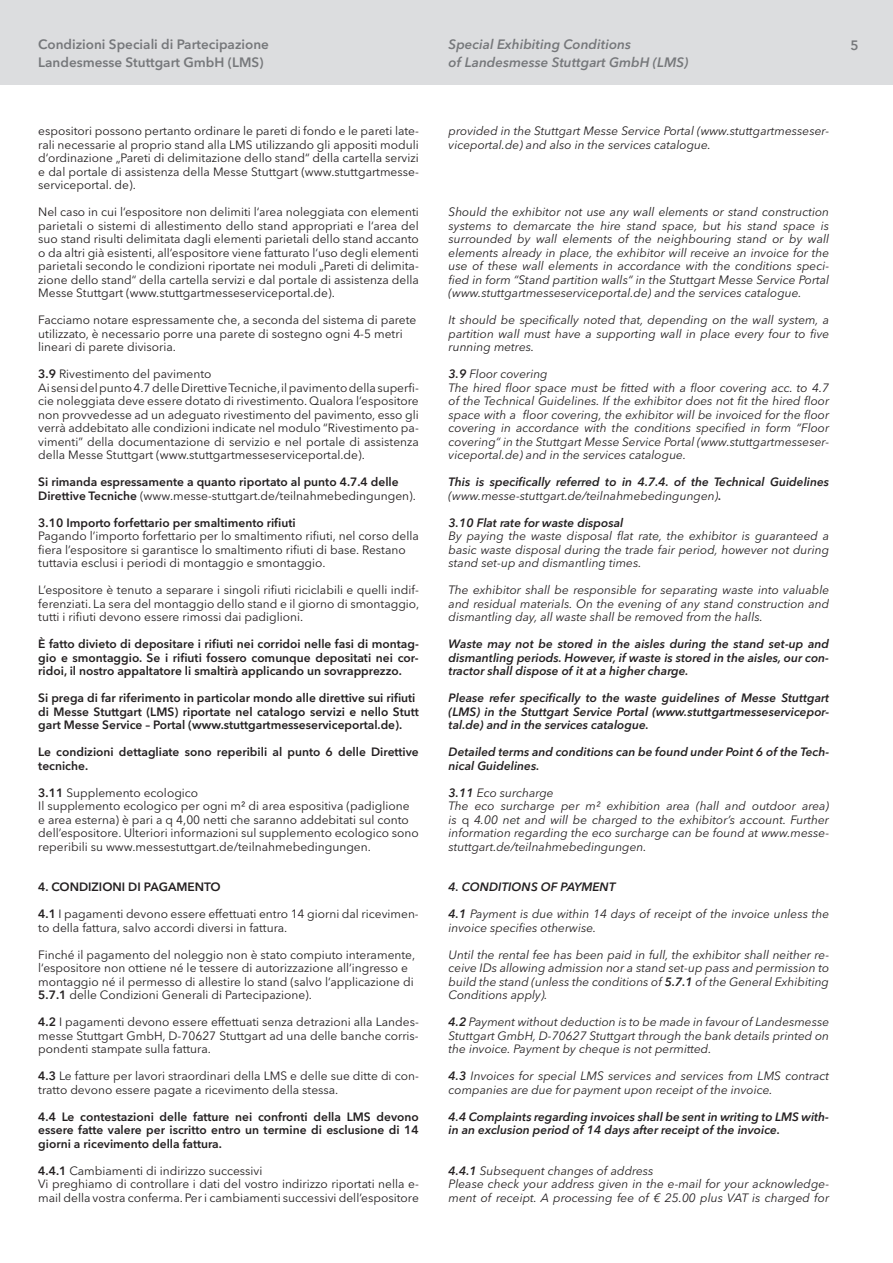
<style>
.page{position:relative;width:893px;height:1263px;background:#fff}
.page>*{position:absolute;margin:0;border:0;box-sizing:border-box;transform-origin:0 0}
.t1{font:600 13.5px/18px "Avenir Next LT Pro";color:#76787b}
.t2{font:italic 600 13.5px/18px "Avenir Next LT Pro";color:#76787b}
.t3{font:12px/13.5px "Avenir Next LT Pro";color:#231f20}
.t4{font:italic 12px/13.5px "Avenir Next LT Pro";color:#231f20}
.t5{font:600 12px/13.5px "Avenir Next LT Pro";color:#231f20}
.t6{font:italic 600 12px/13.5px "Avenir Next LT Pro";color:#231f20}
.s1{font-weight:600}
.s2{font-weight:400}
.s3{font-style:normal}
</style>
<div class="page">
<div style="left:0;top:0;width:893px;height:85px;background:#dcdddf"></div>
<p class="t1" style="left:38px;top:36px;width:232px">Condizioni Speciali di Partecipazione<br>Landesmesse Stuttgart GmbH (LMS)</p>
<p class="t2" style="left:449px;top:36px;width:241px">Special Exhibiting Conditions<br>of Landesmesse Stuttgart GmbH (LMS)</p>
<p class="t1" style="left:850px;top:36px;width:10px">5</p>
<p class="t3" style="left:38px;top:124px;width:382px;text-align:justify">espositori possono pertanto ordinare le pareti di fondo e le pareti late&shy;rali necessarie al proprio stand alla LMS utilizzando gli appositi moduli d‘ordinazione „Pareti di delimitazione dello stand“ della cartella servizi e dal portale di assistenza della Messe Stuttgart (www.stuttgartmesse&shy;serviceportal. de).</p>
<p class="t3" style="left:38px;top:205px;width:382px;text-align:justify">Nel caso in cui l‘espositore non delimiti l‘area noleggiata con elementi parietali o sistemi di allestimento dello stand appropriati e l‘area del suo stand risulti delimitata dagli elementi parietali dello stand accanto o da altri già esistenti, all‘espositore viene fatturato l‘uso degli elementi parietali secondo le condizioni riportate nei moduli „Pareti di delimita&shy;zione dello stand“ della cartella servizi e dal portale di assistenza della Messe Stuttgart (www.stuttgartmesseserviceportal.de).</p>
<p class="t3" style="left:38px;top:313px;width:380px">Facciamo notare espressamente che, a seconda del sistema di parete utilizzato, è necessario porre una parete di sostegno ogni 4-5 metri lineari di parete divisoria.</p>
<p class="t3" style="left:38px;top:367px;width:382px"><span class="s1">3.9</span> Rivestimento del pavimento<br>Ai sensi del punto 4.7 delle Direttive Tecniche, il pavimento della superfi&shy;cie noleggiata deve essere dotato di rivestimento. Qualora l‘espositore non provvedesse ad un adeguato rivestimento del pavimento, esso gli verrà addebitato alle condizioni indicate nel modulo “Rivestimento pa&shy;vimenti” della documentazione di servizio e nel portale di assistenza della Messe Stuttgart (www.stuttgartmesseserviceportal.de).</p>
<p class="t5" style="left:38px;top:475px;width:379px">Si rimanda espressamente a quanto riportato al punto 4.7.4 delle<br>Direttive Tecniche <span class="s2">(www.messe-stuttgart.de/teilnahmebedingungen).</span></p>
<p class="t5" style="left:38px;top:516px;width:259px">3.10 Importo forfettario per smaltimento rifiuti</p>
<p class="t3" style="left:38px;top:529px;width:382px">Pagando l’importo forfettario per lo smaltimento rifiuti, nel corso della fiera l’espositore si garantisce lo smaltimento rifiuti di base. Restano tuttavia esclusi i periodi di montaggio e smontaggio.</p>
<p class="t3" style="left:38px;top:583px;width:382px;text-align:justify">L’espositore è tenuto a separare i singoli rifiuti riciclabili e quelli indif&shy;ferenziati. La sera del montaggio dello stand e il giorno di smontaggio, tutti i rifiuti devono essere rimossi dai padiglioni.</p>
<p class="t5" style="left:38px;top:637px;width:382px;text-align:justify">È fatto divieto di depositare i rifiuti nei corridoi nelle fasi di montag&shy;gio e smontaggio. Se i rifiuti fossero comunque depositati nei cor&shy;ridoi, il nostro appaltatore li smaltirà applicando un sovrapprezzo.</p>
<p class="t5" style="left:38px;top:691px;width:382px">Si prega di far riferimento in particolar mondo alle direttive sui rifiuti di Messe Stuttgart (LMS) riportate nel catalogo servizi e nello Stutt gart Messe Service – Portal (www.stuttgartmesseserviceportal.de).</p>
<p class="t5" style="left:38px;top:745px;width:382px">Le condizioni dettagliate sono reperibili al punto 6 delle Direttive tecniche.</p>
<p class="t3" style="left:38px;top:786px;width:382px"><span class="s1">3.11</span> Supplemento ecologico<br>Il supplemento ecologico per ogni m² di area espositiva (padiglione e area esterna) è pari a q 4,00 netti che saranno addebitati sul conto dell’espositore. Ulteriori informazioni sul supplemento ecologico sono reperibili su www.messestuttgart.de/teilnahmebedingungen.</p>
<p class="t5" style="left:38px;top:880px;width:184px">4. CONDIZIONI DI PAGAMENTO</p>
<p class="t3" style="left:38px;top:907px;width:382px"><span class="s1">4.1</span> I pagamenti devono essere effettuati entro 14 giorni dal ricevimen&shy;to della fattura, salvo accordi diversi in fattura.</p>
<p class="t3" style="left:38px;top:948px;width:378px">Finché il pagamento del noleggio non è stato compiuto interamente, l‘espositore non ottiene né le tessere di autorizzazione all‘ingresso e montaggio né il permesso di allestire lo stand (salvo l‘applicazione di <span class="s1">5.7.1</span> delle Condizioni Generali di Partecipazione).</p>
<p class="t3" style="left:38px;top:1015px;width:382px;text-align:justify"><span class="s1">4.2</span> I pagamenti devono essere effettuati senza detrazioni alla Landes&shy;messe Stuttgart GmbH, D-70627 Stuttgart ad una delle banche corris&shy;pondenti stampate sulla fattura.</p>
<p class="t3" style="left:38px;top:1069px;width:382px"><span class="s1">4.3</span> Le fatture per lavori straordinari della LMS e delle sue ditte di con&shy;tratto devono essere pagate a ricevimento della stessa.</p>
<p class="t5" style="left:38px;top:1110px;width:382px;text-align:justify">4.4 Le contestazioni delle fatture nei confronti della LMS devono essere fatte valere per iscritto entro un termine di esclusione di 14 giorni a ricevimento della fattura.</p>
<p class="t3" style="left:38px;top:1164px;width:382px"><span class="s1">4.4.1</span> Cambiamenti di indirizzo successivi<br>Vi preghiamo di controllare i dati del vostro indirizzo riportati nella e&shy;mail della vostra conferma. Per i cambiamenti successivi dell’espositore</p>
<p class="t4" style="left:449px;top:124px;width:382px">provided in the Stuttgart Messe Service Portal (www.stuttgartmesseser&shy;viceportal.de) and also in the services catalogue.</p>
<p class="t4" style="left:449px;top:205px;width:382px;text-align:justify">Should the exhibitor not use any wall elements or stand construction systems to demarcate the hire stand space, but his stand space is surrounded by wall elements of the neighbouring stand or by wall elements already in place, the exhibitor will receive an invoice for the use of these wall elements in accordance with the conditions speci&shy;fied in form “Stand partition walls“ in the Stuttgart Messe Service Portal (www.stuttgartmesseserviceportal.de) and the services catalogue.</p>
<p class="t4" style="left:449px;top:313px;width:382px;text-align:justify">It should be specifically noted that, depending on the wall system, a partition wall must have a supporting wall in place every four to five running metres.</p>
<p class="t4" style="left:449px;top:367px;width:382px"><span class="s1">3.9</span> Floor covering<br>The hired floor space must be fitted with a floor covering acc. to 4.7 of the Technical Guidelines. If the exhibitor does not fit the hired floor space with a floor covering, the exhibitor will be invoiced for the floor covering in accordance with the conditions specified in form “Floor covering“ in the Stuttgart Messe Service Portal (www.stuttgartmesseser&shy;viceportal.de) and in the services catalogue.</p>
<p class="t6" style="left:449px;top:475px;width:382px">This is specifically referred to in 4.7.4. of the Technical Guidelines <span class="s2">(www.messe-stuttgart.de/teilnahmebedingungen)</span>.</p>
<p class="t6" style="left:449px;top:516px;width:176px">3.10 Flat rate for waste disposal</p>
<p class="t4" style="left:449px;top:529px;width:382px;text-align:justify">By paying the waste disposal flat rate, the exhibitor is guaranteed a basic waste disposal during the trade fair period, however not during stand set-up and dismantling times.</p>
<p class="t4" style="left:449px;top:583px;width:382px;text-align:justify">The exhibitor shall be responsible for separating waste into valuable and residual materials. On the evening of any stand construction and dismantling day, all waste shall be removed from the halls.</p>
<p class="t6" style="left:449px;top:637px;width:382px;text-align:justify">Waste may not be stored in the aisles during the stand set-up and dismantling periods. However, if waste is stored in the aisles, our con&shy;tractor shall dispose of it at a higher charge.</p>
<p class="t6" style="left:449px;top:691px;width:382px;text-align:justify">Please refer specifically to the waste guidelines of Messe Stuttgart (LMS) in the Stuttgart Service Portal (www.stuttgartmesseservicepor&shy;tal.de) and in the services catalogue.</p>
<p class="t6" style="left:449px;top:745px;width:382px">Detailed terms and conditions can be found under Point 6 of the Tech&shy;nical Guidelines.</p>
<p class="t4" style="left:449px;top:786px;width:382px"><span class="s1">3.11</span> Eco surcharge<br>The eco surcharge per m² exhibition area (hall and outdoor area) is <span class="s3">q</span> 4.00 net and will be charged to the exhibitor’s account. Further information regarding the eco surcharge can be found at www.messe&shy;stuttgart.de/teilnahmebedingungen.</p>
<p class="t6" style="left:449px;top:880px;width:168px">4. CONDITIONS OF PAYMENT</p>
<p class="t4" style="left:449px;top:907px;width:382px"><span class="s1">4.1</span> Payment is due within 14 days of receipt of the invoice unless the invoice specifies otherwise.</p>
<p class="t4" style="left:449px;top:948px;width:382px;text-align:justify">Until the rental fee has been paid in full, the exhibitor shall neither re&shy;ceive IDs allowing admission nor a stand set-up pass and permission to build the stand (unless the conditions of <span class="s1">5.7.1</span> of the General Exhibiting Conditions apply).</p>
<p class="t4" style="left:449px;top:1015px;width:382px;text-align:justify"><span class="s1">4.2</span> Payment without deduction is to be made in favour of Landesmesse Stuttgart GmbH, D-70627 Stuttgart through the bank details printed on the invoice. Payment by cheque is not permitted.</p>
<p class="t4" style="left:449px;top:1069px;width:382px"><span class="s1">4.3</span> Invoices for special LMS services and services from LMS contract companies are due for payment upon receipt of the invoice.</p>
<p class="t6" style="left:449px;top:1110px;width:382px">4.4 Complaints regarding invoices shall be sent in writing to LMS with&shy;in an exclusion period of 14 days after receipt of the invoice.</p>
<p class="t4" style="left:449px;top:1164px;width:382px"><span class="s1">4.4.1</span> Subsequent changes of address<br>Please check your address given in the e-mail for your acknowledge&shy;ment of receipt. A processing fee of € 25.00 plus VAT is charged for</p>
</div>
